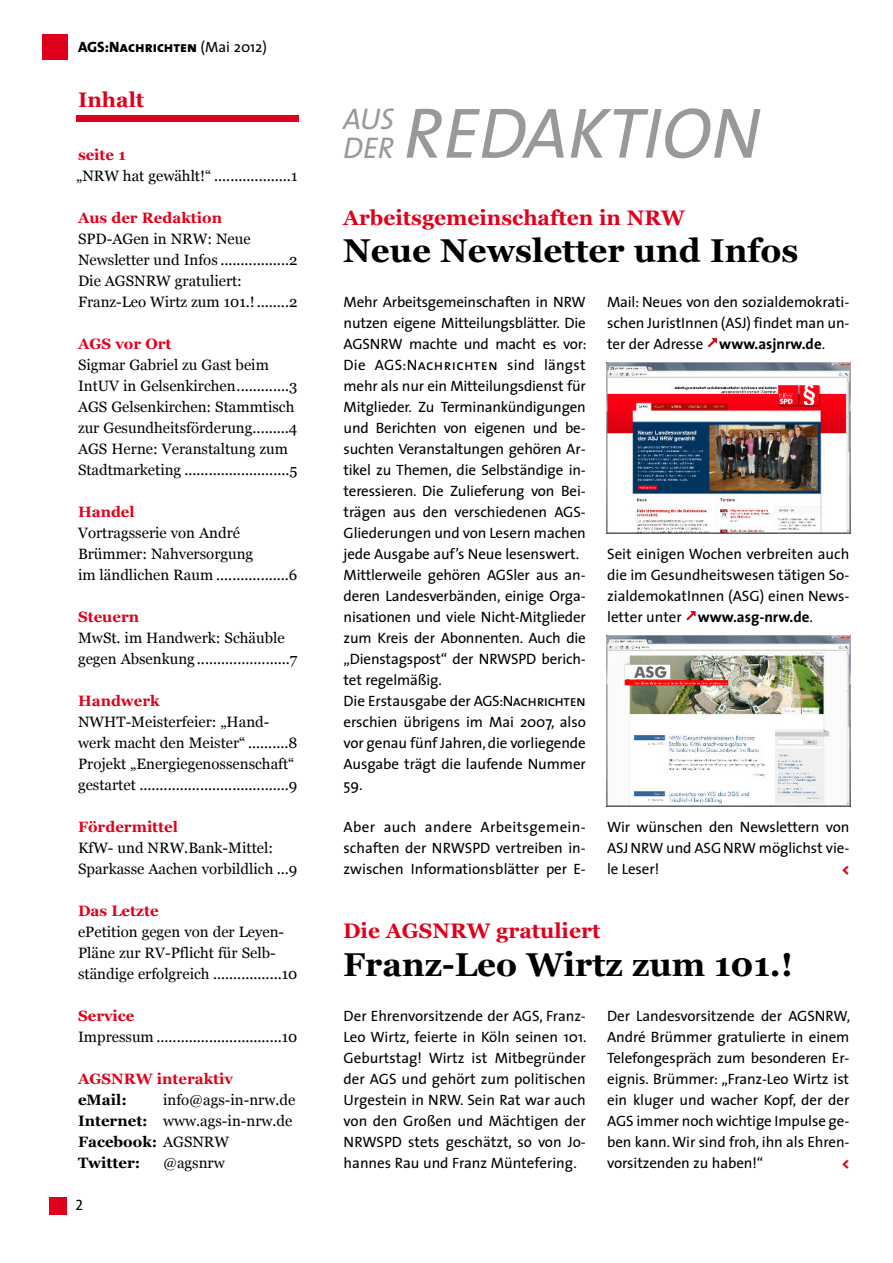
<style>
.page{position:relative;width:893px;height:1263px;background:#fff}
.page>*{position:absolute;margin:0;border:0;box-sizing:border-box;transform-origin:0 0}
.t1{font:italic 72px "The Sans";color:#999}
.t2{font:700 33px "Georgia";color:#000}
.t3{font:italic 30px/28.5px "The Sans";color:#999}
.t4{font:700 21px "Georgia";color:#e0001c}
.t5{font:15px/21px "The Sans";letter-spacing:-.01em;color:#000;text-align:justify}
.t6{font:15px/21px "Georgia";color:#000}
.t7{font:700 15px "Georgia";color:#e0001c}
.t8{font:15px "The Sans Caps";letter-spacing:.025em;color:#000}
.t9{font:15px "The Sans Extra Bold Caps";color:#000}
.t10{font:700 15px "Georgia";color:#000}
.t11{font:800 15px "The Sans";color:#e0001c}
.t12{font:15px "SPD2002 The Sans";color:#000}
.s1{font-family:"The Sans";font-weight:800}
.s2{font-family:"The Sans"}
.s3{font-weight:700}
.s4{font-family:"The Sans Caps"}
</style>
<div class="page">
<div style="left:43px;top:34px;width:25px;height:26px;background:#e0001c"></div>
<div style="left:49px;top:1197px;width:17px;height:17px;background:#e0001c"></div>
<div style="left:77px;top:115px;width:222px;height:6px;background:#e0001c"></div>
<img style="left:607px;top:363px;width:243px;height:171px">
<img style="left:607px;top:635px;width:243px;height:171px">
<p class="t9" style="left:78px;top:42px;width:191px"><span class="s1">AGS:</span>Nachrichten <span class="s2">(Mai 2012)</span></p>
<h3 class="t4" style="left:78px;top:87px;width:68px">Inhalt</h3>
<p class="t7" style="left:78px;top:146px;width:49px">seite 1</p>
<p class="t6" style="left:76px;top:165px;width:223px">„NRW hat gewählt!“ ...................1</p>
<p class="t7" style="left:78px;top:209px;width:145px">Aus der Redaktion</p>
<p class="t6" style="left:78px;top:228px;width:221px">SPD-AGen in NRW: Neue<br>Newsletter und Infos .................2<br>Die AGSNRW gratuliert:<br>Franz-Leo Wirtz zum 101.!........2</p>
<p class="t7" style="left:78px;top:335px;width:95px">AGS vor Ort</p>
<p class="t6" style="left:78px;top:354px;width:221px">Sigmar Gabriel zu Gast beim IntUV in Gelsenkirchen.............3<br>AGS Gelsenkirchen: Stammtisch zur Gesundheitsförderung.........4<br>AGS Herne: Veranstaltung zum Stadtmarketing ..........................5</p>
<p class="t7" style="left:78px;top:503px;width:58px">Handel</p>
<p class="t6" style="left:78px;top:522px;width:221px">Vortragsserie von André<br>Brümmer: Nahversorgung<br>im ländlichen Raum ..................6</p>
<p class="t7" style="left:78px;top:608px;width:63px">Steuern</p>
<p class="t6" style="left:78px;top:627px;width:221px">MwSt. im Handwerk: Schäuble gegen Absenkung .......................7</p>
<p class="t7" style="left:78px;top:692px;width:83px">Handwerk</p>
<p class="t6" style="left:78px;top:711px;width:221px">NWHT-Meisterfeier: „Hand&shy;werk macht den Meister“ ..........8<br>Projekt „Energiegenossenschaft“ gestartet .....................................9</p>
<p class="t7" style="left:78px;top:818px;width:101px">Fördermittel</p>
<p class="t6" style="left:78px;top:837px;width:221px">KfW- und NRW.Bank-Mittel:<br>Sparkasse Aachen vorbildlich ...9</p>
<p class="t7" style="left:78px;top:902px;width:82px">Das Letzte</p>
<p class="t6" style="left:78px;top:921px;width:221px">ePetition gegen von der Leyen-<br>Pläne zur RV-Pflicht für Selb&shy;ständige erfolgreich .................10</p>
<p class="t7" style="left:78px;top:1007px;width:58px">Service</p>
<p class="t6" style="left:78px;top:1026px;width:221px">Impressum ...............................10</p>
<p class="t7" style="left:78px;top:1070px;width:157px">AGSNRW interaktiv</p>
<p class="t10" style="left:78px;top:1091px;width:50px">eMail:</p>
<p class="t6" style="left:78px;top:1089px;width:219px;text-indent:85px">info@ags-in-nrw.de<br><span class="s3">Internet:</span> www.ags-in-nrw.de<br><span class="s3">Facebook:</span> AGSNRW<br><span class="s3">Twitter:</span></p>
<p class="t6" style="left:163px;top:1152px;width:63px">@agsnrw</p>
<p class="t12" style="left:76px;top:1197px;width:9px">2</p>
<h3 class="t3" style="left:343px;top:108px;width:53px">AUS<br>DER</h3>
<h1 class="t1" style="left:404px;top:105px;width:358px">REDAKTION</h1>
<h3 class="t4" style="left:343px;top:205px;width:343px">Arbeitsgemeinschaften in NRW</h3>
<h2 class="t2" style="left:343px;top:232px;width:457px">Neue Newsletter und Infos</h2>
<p class="t5" style="left:344px;top:293px;width:245px">Mehr Arbeitsgemeinschaften in NRW nutzen eigene Mitteilungsblätter. Die AGSNRW machte und macht es vor:</p>
<p class="t8" style="left:344px;top:360px;width:244px"><span class="s2">Die</span> AGS:Nachrichten <span class="s2">sind längst</span></p>
<p class="t5" style="left:344px;top:377px;width:244px;text-align:left">mehr als nur ein Mitteilungsdienst für Mitglieder. Zu Terminankündigungen und Berichten von eigenen und be&shy;suchten Veranstaltungen gehören Ar&shy;tikel zu Themen, die Selbständige in&shy;teressieren. Die Zulieferung von Bei&shy;trägen aus den verschiedenen AGS-Gliederungen und von Lesern machen jede Ausgabe auf’s Neue lesenswert.<br>Mittlerweile gehören AGSler aus an&shy;deren Landesverbänden, einige Orga&shy;nisationen und viele Nicht-Mitglieder zum Kreis der Abonnenten. Auch die „Dienstagspost“ der NRWSPD berich&shy;tet regelmäßig.<br>Die Erstausgabe der <span class="s4">AGS:Nachrichten </span>erschien übrigens im Mai 2007, also vor genau fünf Jahren,die vorliegende Ausgabe trägt die laufende Nummer 59.</p>
<p class="t5" style="left:344px;top:818px;width:244px">Aber auch andere Arbeitsgemein&shy;schaften der NRWSPD vertreiben in&shy;zwischen Informationsblätter per E-</p>
<p class="t5" style="left:607px;top:293px;width:244px">Mail: Neues von den sozialdemokrati&shy;schen JuristInnen (ASJ) findet man un&shy;ter der Adresse <span class="s3">www.asjnrw.de</span>.</p>
<p class="t5" style="left:607px;top:545px;width:244px">Seit einigen Wochen verbreiten auch die im Gesundheitswesen tätigen So&shy;zialdemokatInnen (ASG) einen News&shy;letter unter <span class="s3">www.asg-nrw.de</span>.</p>
<p class="t5" style="left:607px;top:818px;width:244px">Wir wünschen den Newslettern von ASJNRW und ASGNRW möglichst vie&shy;le Leser!</p>
<p class="t11" style="left:842px;top:863px;width:9px">&lt;</p>
<h3 class="t4" style="left:343px;top:919px;width:259px">Die AGSNRW gratuliert</h3>
<h2 class="t2" style="left:343px;top:946px;width:452px">Franz-Leo Wirtz zum 101.!</h2>
<p class="t5" style="left:344px;top:1007px;width:244px">Der Ehrenvorsitzende der AGS, Franz-Leo Wirtz, feierte in Köln seinen 101.<br>Geburtstag! Wirtz ist Mitbegründer der AGS und gehört zum politischen Urgestein in NRW. Sein Rat war auch von den Großen und Mächtigen der NRWSPD stets geschätzt, so von Jo&shy;hannes Rau und Franz Müntefering.</p>
<p class="t5" style="left:607px;top:1007px;width:245px">Der Landesvorsitzende der AGSNRW, André Brümmer gratulierte in einem Telefongespräch zum besonderen Er&shy;eignis. Brümmer: „Franz-Leo Wirtz ist ein kluger und wacher Kopf, der der AGS immer noch wichtige Impulse ge&shy;ben kann.Wir sind froh, ihn als Ehren&shy;vorsitzenden zu haben!“</p>
<p class="t11" style="left:842px;top:1157px;width:9px">&lt;</p>
</div>
